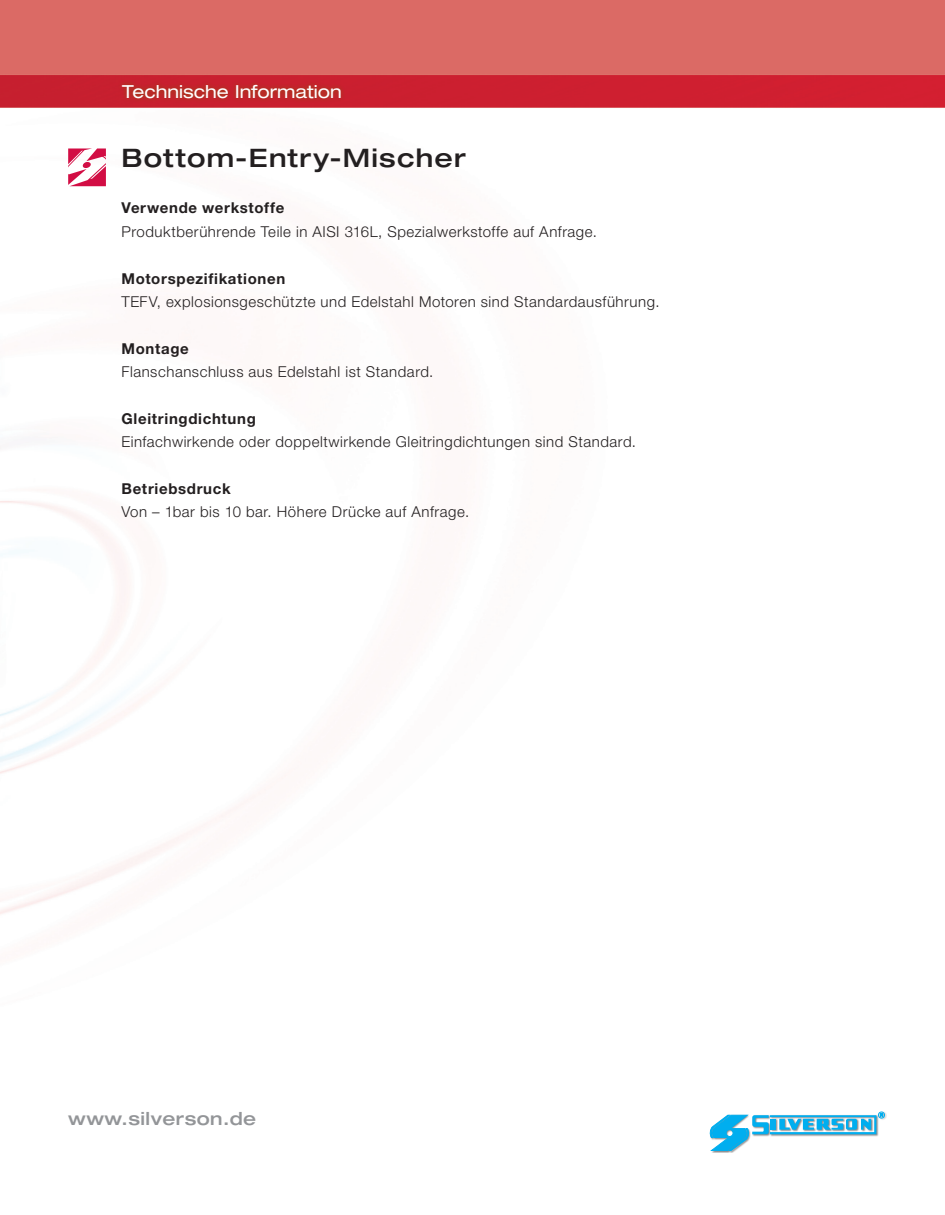
<style>
.page{position:relative;width:945px;height:1215px;background:#fff}
.page>*{position:absolute;margin:0;border:0;box-sizing:border-box;transform-origin:0 0}
.t1{font:500 expanded 25.5px "Helvetica Neue LT Std";letter-spacing:.05em;color:#231f20}
.t2{font:expanded 18px "Helvetica Neue LT Std";color:#fff}
.t3{font:500 expanded 18px "Helvetica Neue LT Std";letter-spacing:.025em;color:#939598}
.t4{font:300 15px "Helvetica Neue LT Std";letter-spacing:.035em;color:#231f20}
.t5{font:700 15px "Helvetica Neue LT Std";letter-spacing:.045em;color:#231f20}
</style>
<div class="page">
<img style="left:0;top:0;width:945px;height:914px">
<div style="left:118px;top:80px;width:228px;height:23px;background:#be2629"></div>
<div style="left:710px;top:1111px;width:177px;height:42px;background:#231f20;opacity:.53"></div>
<div style="left:878px;top:1112px;width:7px;height:6px;border:1px solid #00aeef;border-radius:50%"></div>
<svg style="left:709px;top:1113px;width:174px;height:38px"></svg>
<svg style="left:68px;top:148px;width:38px;height:38px"></svg>
<p class="t2" style="left:122px;top:81px;width:221px">Technische Information</p>
<h1 class="t1" style="left:122px;top:142px;width:346px">Bottom-Entry-Mischer</h1>
<p class="t5" style="left:122px;top:199px;width:164px">Verwende werkstoffe</p>
<p class="t4" style="left:122px;top:222px;width:477px">Produktberührende Teile in AISI 316L, Spezialwerkstoffe auf Anfrage.</p>
<p class="t5" style="left:122px;top:269px;width:165px">Motorspezifikationen</p>
<p class="t4" style="left:122px;top:292px;width:540px">TEFV, explosionsgeschützte und Edelstahl Motoren sind Standardausführung.</p>
<p class="t5" style="left:122px;top:339px;width:69px">Montage</p>
<p class="t4" style="left:122px;top:362px;width:314px">Flanschanschluss aus Edelstahl ist Standard.</p>
<p class="t5" style="left:122px;top:409px;width:136px">Gleitringdichtung</p>
<p class="t4" style="left:122px;top:433px;width:516px">Einfachwirkende oder doppeltwirkende Gleitringdichtungen sind Standard.</p>
<p class="t5" style="left:122px;top:479px;width:111px">Betriebsdruck</p>
<p class="t4" style="left:122px;top:503px;width:349px">Von – 1bar bis 10 bar. Höhere Drücke auf Anfrage.</p>
<p class="t3" style="left:68px;top:1107px;width:190px">www.silverson.de</p>
</div>
